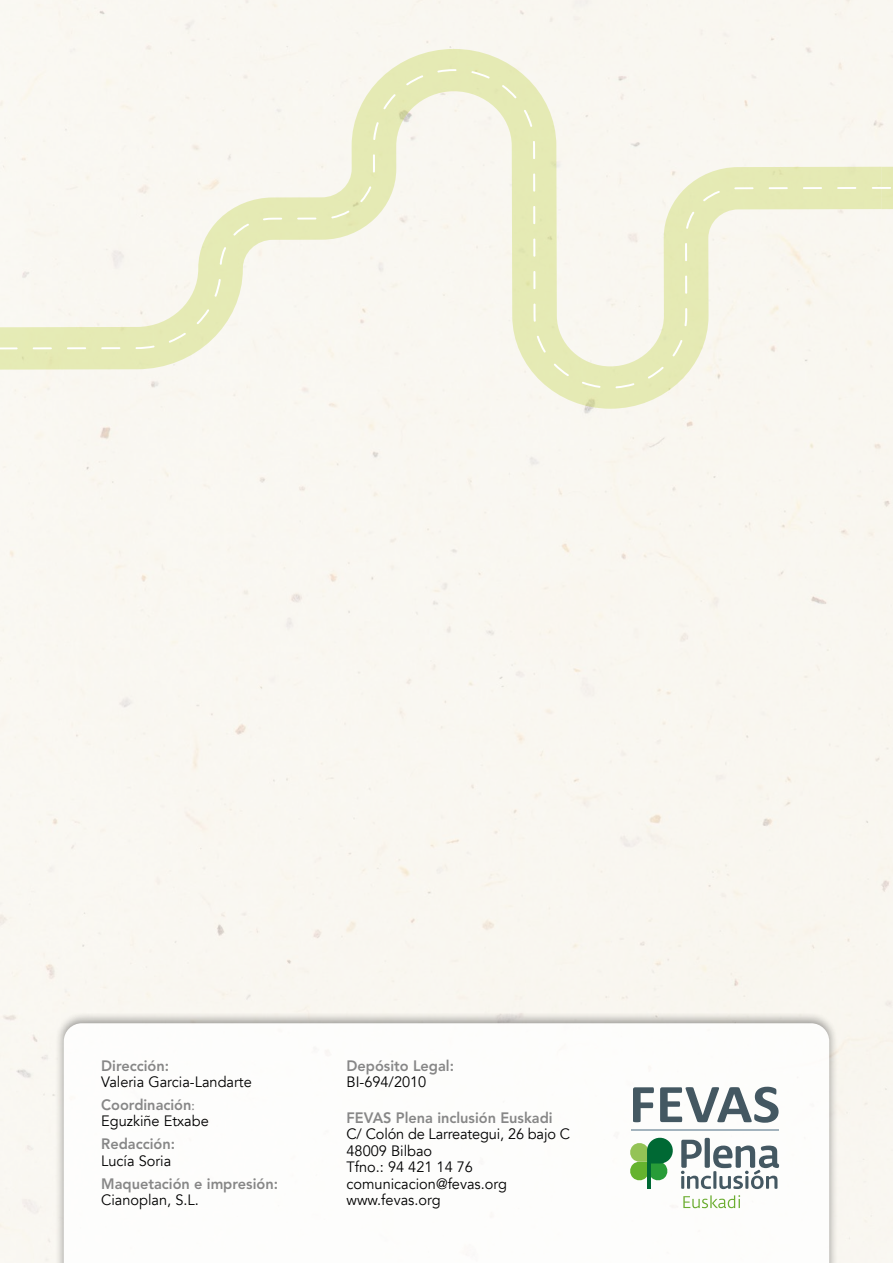
<style>
.page{position:relative;width:893px;height:1263px;background:#fff}
.page>*{position:absolute;margin:0;border:0;box-sizing:border-box;transform-origin:0 0}
.t1{font:700 55.05px "Calibri";color:#445862;scale:1.07 1}
.t2{font:15px/16.5px "Avenir";color:#000}
.t3{font:800 15px "Avenir LT Std";color:#878787}
.s1{font-family:"Minion Pro";font-weight:400}
</style>
<div class="page">
<svg style="left:0;top:49px;width:881px;height:360px;fill:#f9f7f0"></svg>
<svg style="left:0;top:69px;width:856px;height:319px;fill:#f9f7f0"></svg>
<div style="left:55px;top:1012px;width:783px;height:251px;background:#000;opacity:.5"></div>
<svg style="left:64px;top:1023px;width:765px;height:240px"></svg>
<svg style="left:629px;top:1136px;width:45px;height:45px"></svg>
<hr style="left:647px;top:1163px;width:3px;height:26px;background:#006934">
<div style="left:705px;top:1138px;width:5px;height:30px;background:#445862;border-radius:2px"></div>
<svg style="left:681px;top:1140px;width:98px;height:49px"></svg>
<svg style="left:683px;top:1195px;width:57px;height:13px"></svg>
<hr style="left:631px;top:1129px;width:147px;height:1px;background:#a3b3bd">
<svg style="left:872px;top:0;width:21px;height:248px"></svg>
<p class="t3" style="left:101px;top:1056px;width:69px">Dirección:</p>
<p class="t2" style="left:101px;top:1074px;width:152px">Valeria Garcia-Landarte</p>
<p class="t3" style="left:101px;top:1096px;width:95px">Coordinación<span class="s1">:</span></p>
<p class="t2" style="left:101px;top:1113px;width:109px">Eguzkiñe Etxabe</p>
<p class="t3" style="left:101px;top:1135px;width:75px">Redacción:</p>
<p class="t2" style="left:101px;top:1153px;width:72px">Lucía Soria</p>
<p class="t3" style="left:101px;top:1174px;width:178px">Maquetación e impresión:</p>
<p class="t2" style="left:101px;top:1192px;width:99px">Cianoplan, S.L.</p>
<p class="t3" style="left:347px;top:1056px;width:109px">Depósito Legal:</p>
<p class="t2" style="left:347px;top:1074px;width:81px">BI-694/2010</p>
<p class="t3" style="left:347px;top:1108px;width:208px">FEVAS Plena inclusión Euskadi</p>
<p class="t2" style="left:347px;top:1126px;width:225px">C/ Colón de Larreategui, 26 bajo C<br>48009 Bilbao<br>Tfno.: 94 421 14 76 comunicacion@fevas.org www.fevas.org</p>
<h1 class="t1" style="left:629px;top:1070px;width:143px">FEVAS</h1>
</div>
